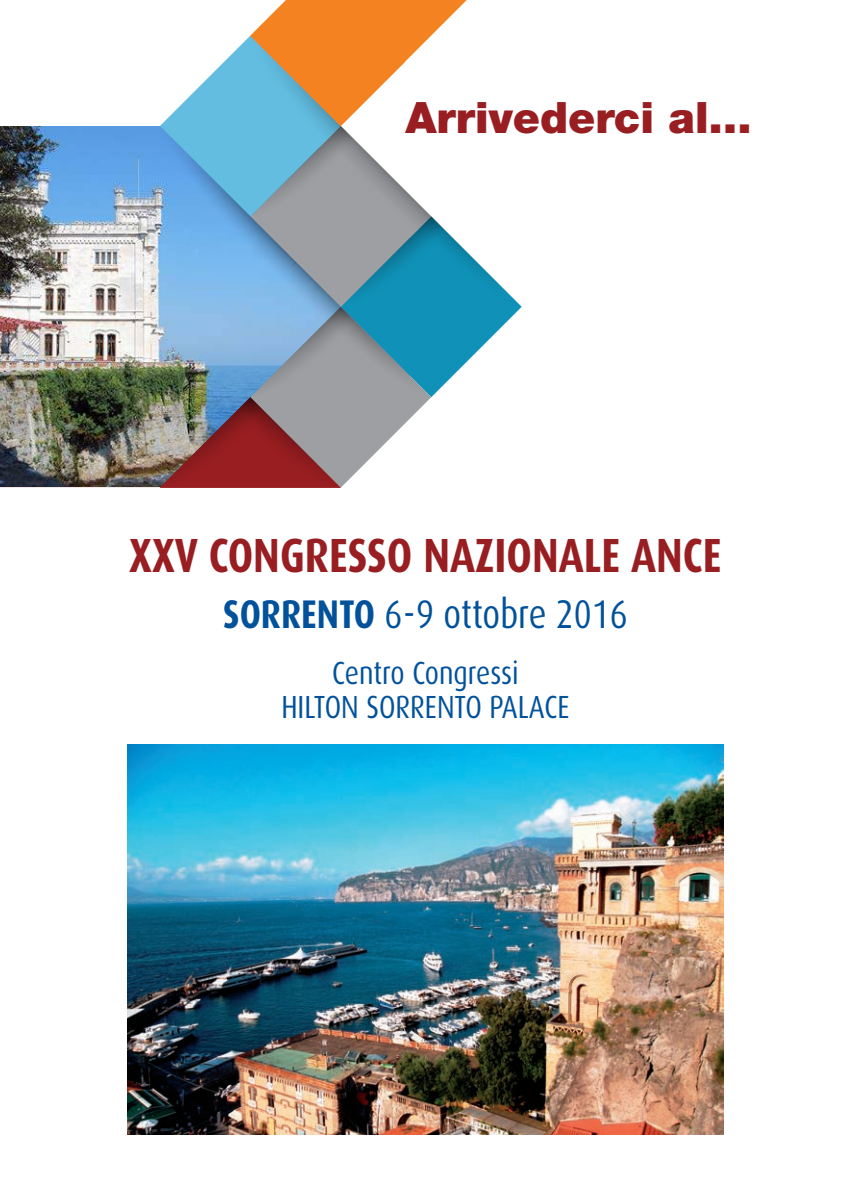
<style>
.page{position:relative;width:851px;height:1191px;background:#fff}
.page>*{position:absolute;margin:0;border:0;box-sizing:border-box;transform-origin:0 0}
.t1{font:700 48px "Dax";color:#981e21;scale:.85 1}
.t2{font:900 43.2px "Helvetica Neue LT Std";color:#981e21}
.t3{font:40px "Dax";color:#01519b;scale:.85 1}
.t4{font:32px/34px "Dax";color:#01519b;text-align:center;scale:.85 1}
.s1{font-weight:700}
</style>
<div class="page">
<img style="left:0;top:0;width:522px;height:488px">
<img style="left:128px;top:745px;width:595px;height:389px">
<h2 class="t2" style="left:405px;top:92px;width:348px">Arrivederci al…</h2>
<h1 class="t1" style="left:129px;top:528px;width:698px">XXV CONGRESSO NAZIONALE ANCE</h1>
<p class="t3" style="left:223px;top:592px;width:477px"><span class="s1">SORRENTO</span> 6-9 ottobre 2016</p>
<p class="t4" style="left:281px;top:656px;width:340px">Centro Congressi<br>HILTON SORRENTO PALACE</p>
</div>
